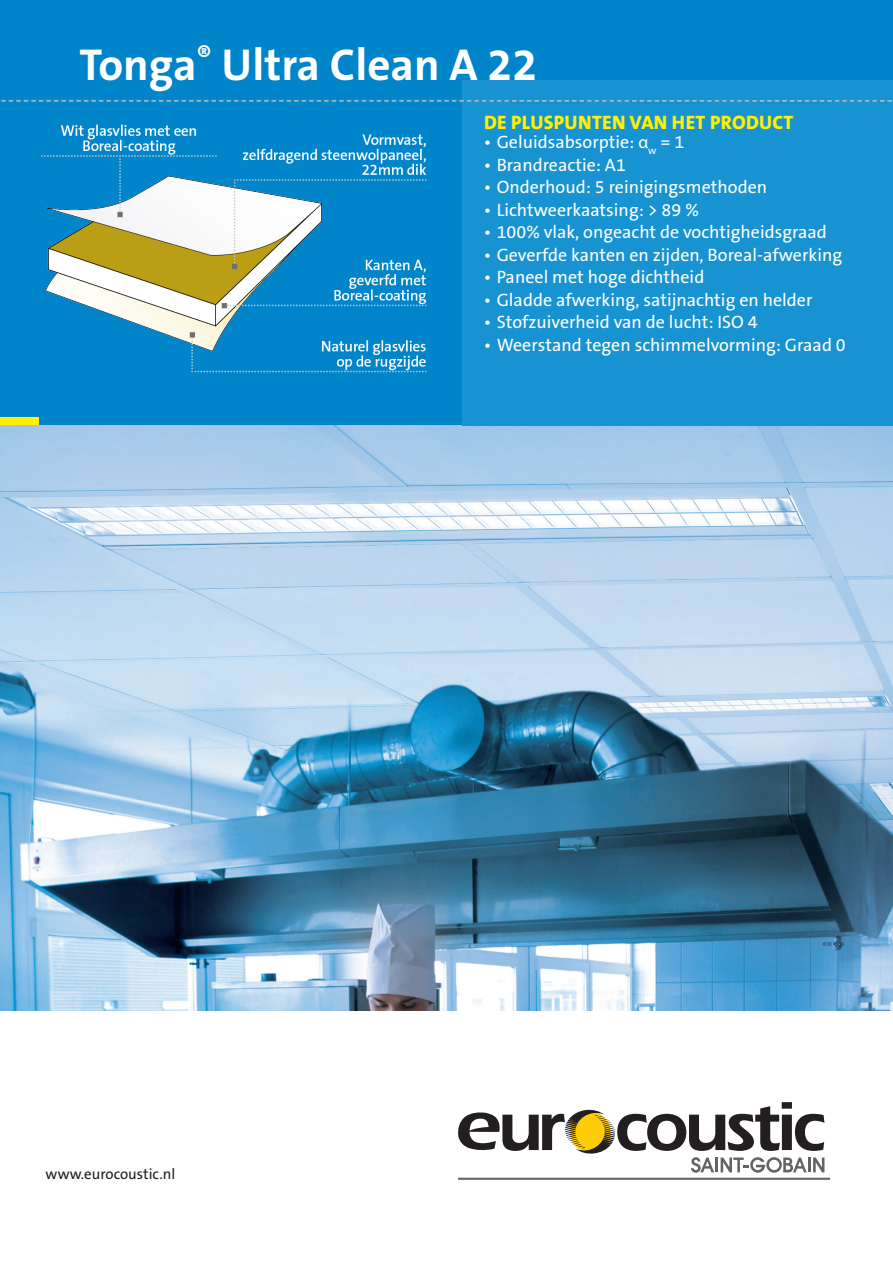
<style>
.page{position:relative;width:893px;height:1263px;background:#fff}
.page>*{position:absolute;margin:0;border:0;box-sizing:border-box;transform-origin:0 0}
.PRODUIT_NOM{font:700 45px "The Sans B W7";color:#fff}
.PLUS_PRODUIT_TITRE{font:800 19.5px "The Sans B W8";letter-spacing:.015em;color:#fff101}
.t1{font:18px "The Sans B W5 Plain";color:#fff}
.t2{font:15px "The Sans B W5 Plain";color:#231f20}
.s1{font-family:"Myriad Pro"}
</style>
<div class="page">
<div style="left:0;top:0;width:893px;height:425px;background:#0084ca"></div>
<div style="left:0;top:417px;width:39px;height:8px;background:#fff101"></div>
<img style="left:0;top:425px;width:893px;height:585px">
<div style="left:462px;top:80px;width:431px;height:345px;background:#1893d2"></div>
<svg style="left:1px;top:100px;width:891px;height:2px"></svg>
<img style="left:41px;top:124px;width:386px;height:249px">
<hr style="left:458px;top:1178px;width:372px;height:2px;background:#636366">
<svg style="left:458px;top:1102px;width:366px;height:71px"></svg>
<p class="PRODUIT_NOM" style="left:79px;top:36px;width:459px">Tonga<sup>®</sup> Ultra Clean A 22</p>
<p class="PLUS_PRODUIT_TITRE" style="left:484px;top:110px;width:311px">DE PLUSPUNTEN VAN HET PRODUCT</p>
<p class="t1" style="left:484px;top:131px;width:202px">• Geluidsabsorptie: <span class="s1">α</span><sub>w</sub> = 1</p>
<p class="t1" style="left:484px;top:153px;width:144px">• Brandreactie: A1</p>
<p class="t1" style="left:484px;top:176px;width:285px">• Onderhoud: 5 reinigingsmethoden</p>
<p class="t1" style="left:484px;top:198px;width:216px">• Lichtweerkaatsing: &gt; 89 %</p>
<p class="t1" style="left:484px;top:221px;width:345px">• 100% vlak, ongeacht de vochtigheidsgraad</p>
<p class="t1" style="left:484px;top:243px;width:360px">• Geverfde kanten en zijden, Boreal-afwerking</p>
<p class="t1" style="left:484px;top:266px;width:222px">• Paneel met hoge dichtheid</p>
<p class="t1" style="left:484px;top:288px;width:330px">• Gladde afwerking, satijnachtig en helder</p>
<p class="t1" style="left:484px;top:311px;width:275px">• Stofzuiverheid van de lucht: ISO 4</p>
<p class="t1" style="left:484px;top:333px;width:363px">• Weerstand tegen schimmelvorming: Graad 0</p>
<p class="t2" style="left:46px;top:1165px;width:131px">www.eurocoustic.nl</p>
</div>
